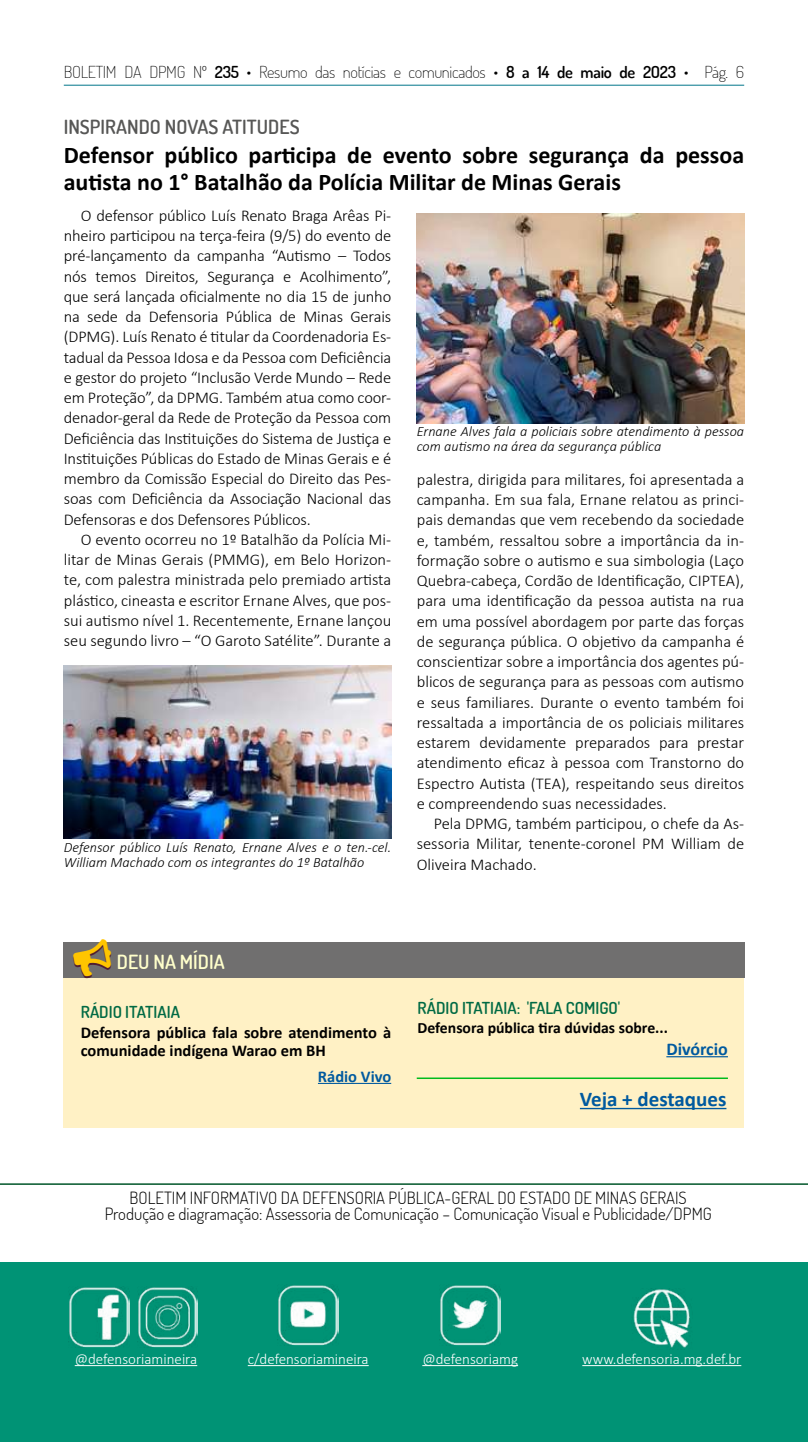
<style>
.page{position:relative;width:808px;height:1442px;background:#fff}
.page>*{position:absolute;margin:0;border:0;box-sizing:border-box;transform-origin:0 0}
.t1{font:700 24px/27px "Calibri";color:#000}
.t2{font:700 21px "Calibri";color:#005a9f}
.t3{font:600 19.5px "Dosis";color:#575756}
.t4{font:600 19.5px "Dosis";color:#ffffcb}
.t5{font:700 18px "Calibri";color:#005a9f}
.t6{font:300 16.8px/16.5px "Dosis";color:#000;text-align:center}
.t7{font:300 16.5px/20.2px "Calibri";color:#000;text-align:justify}
.t8{font:200 16.5px "Dosis";letter-spacing:-.02em;color:#000}
.t9{font:700 16.5px/18px "Calibri";color:#000}
.t10{font:600 16.5px "Dosis";color:#006a44}
.t11{font:700 16.5px "Calibri";color:#005a9f}
.t12{font:700 15.75px "Calibri";color:#000}
.t13{font:300 15px "Calibri";color:#fff}
.t14{font:italic 300 14.25px/15px "Calibri";color:#000}
.s1{font-weight:600}
</style>
<div class="page">
<hr style="left:64px;top:85px;width:680px;height:1px;background:#00768a">
<img style="left:417px;top:214px;width:327px;height:210px">
<div style="left:64px;top:960px;width:680px;height:167px;background:#fff1c5"></div>
<div style="left:63px;top:941px;width:681px;height:36px;background:#706f6f"></div>
<hr style="left:666px;top:1056px;width:62px;height:1px;background:#005a9f">
<div style="left:0;top:1262px;width:808px;height:179px;background:#009375"></div>
<hr style="left:582px;top:1365px;width:159px;height:1px;background:#fff">
<hr style="left:248px;top:1365px;width:121px;height:1px;background:#fff">
<hr style="left:422px;top:1365px;width:96px;height:1px;background:#fff">
<hr style="left:75px;top:1365px;width:122px;height:1px;background:#fff">
<img style="left:69px;top:1287px;width:60px;height:60px">
<img style="left:137px;top:1287px;width:61px;height:60px">
<img style="left:278px;top:1285px;width:61px;height:60px">
<img style="left:440px;top:1285px;width:60px;height:60px">
<img style="left:633px;top:1288px;width:57px;height:60px">
<hr style="left:0;top:1183px;width:808px;height:1px;background:#00552a">
<img style="left:64px;top:666px;width:327px;height:172px">
<hr style="left:318px;top:1082px;width:73px;height:2px;background:#005a9f">
<hr style="left:580px;top:1107px;width:146px;height:2px;background:#005a9f">
<hr style="left:417px;top:1077px;width:311px;height:2px;background:#00bb1d">
<svg style="left:71px;top:941px;width:44px;height:37px"></svg>
<p class="t8" style="left:64px;top:61px;width:682px">BOLETIM DA DPMG Nº <span class="s1">235</span> • Resumo das notícias e comunicados • <span class="s1">8 a 14 de maio de 2O23</span> • Pág. 6</p>
<p class="t3" style="left:64px;top:114px;width:237px">INSPIRANDO NOVAS ATITUDES</p>
<h1 class="t1" style="left:64px;top:141px;width:682px">Defensor público participa de evento sobre segurança da pessoa autista no 1° Batalhão da Polícia Militar de Minas Gerais</h1>
<p class="t7" style="left:64px;top:205px;width:329px;text-indent:17px">O defensor público Luís Renato Braga Arêas Pi&shy;nheiro participou na terça-feira (9/5) do evento de pré-lançamento da campanha “Autismo – Todos nós temos Direitos, Segurança e Acolhimento”, que será lançada oficialmente no dia 15 de junho na sede da Defensoria Pública de Minas Gerais (DPMG). Luís Renato é titular da Coordenadoria Es&shy;tadual da Pessoa Idosa e da Pessoa com Deficiência e gestor do projeto “Inclusão Verde Mundo – Rede em Proteção”, da DPMG. Também atua como coor&shy;denador-geral da Rede de Proteção da Pessoa com Deficiência das Instituições do Sistema de Justiça e Instituições Públicas do Estado de Minas Gerais e é membro da Comissão Especial do Direito das Pes&shy;soas com Deficiência da Associação Nacional das Defensoras e dos Defensores Públicos.</p>
<p class="t7" style="left:64px;top:529px;width:329px;text-indent:17px">O evento ocorreu no 1º Batalhão da Polícia Mi&shy;litar de Minas Gerais (PMMG), em Belo Horizon&shy;te, com palestra ministrada pelo premiado artista plástico, cineasta e escritor Ernane Alves, que pos&shy;sui autismo nível 1. Recentemente, Ernane lançou seu segundo livro – “O Garoto Satélite”. Durante a</p>
<p class="t14" style="left:417px;top:424px;width:329px">Ernane Alves fala a policiais sobre atendimento à pessoa com autismo na área da segurança pública</p>
<p class="t7" style="left:417px;top:469px;width:329px">palestra, dirigida para militares, foi apresentada a campanha. Em sua fala, Ernane relatou as princi&shy;pais demandas que vem recebendo da sociedade e, também, ressaltou sobre a importância da in&shy;formação sobre o autismo e sua simbologia (Laço Quebra-cabeça, Cordão de Identificação, CIPTEA), para uma identificação da pessoa autista na rua em uma possível abordagem por parte das forças de segurança pública. O objetivo da campanha é conscientizar sobre a importância dos agentes pú&shy;blicos de segurança para as pessoas com autismo e seus familiares. Durante o evento também foi ressaltada a importância de os policiais militares estarem devidamente preparados para prestar atendimento eficaz à pessoa com Transtorno do Espectro Autista (TEA), respeitando seus direitos e compreendendo suas necessidades.</p>
<p class="t7" style="left:417px;top:813px;width:329px;text-indent:17px">Pela DPMG, também participou, o chefe da As&shy;sessoria Militar, tenente-coronel PM William de Oliveira Machado.</p>
<p class="t14" style="left:64px;top:839px;width:329px">Defensor público Luís Renato, Ernane Alves e o ten.-cel.<br>William Machado com os integrantes do 1º Batalhão</p>
<p class="t4" style="left:117px;top:948px;width:109px">DEU NA MÍDIA</p>
<p class="t10" style="left:81px;top:1000px;width:101px">RÁDIO ITATIAIA</p>
<p class="t9" style="left:81px;top:1023px;width:312px">Defensora pública fala sobre atendimento à comunidade indígena Warao em BH</p>
<p class="t11" style="left:318px;top:1064px;width:75px">Rádio Vivo</p>
<p class="t10" style="left:417px;top:997px;width:204px">RÁDIO ITATIAIA: 'FALA COMIGO'</p>
<p class="t12" style="left:417px;top:1016px;width:252px">Defensora pública tira dúvidas sobre...</p>
<p class="t5" style="left:666px;top:1036px;width:63px">Divórcio</p>
<p class="t2" style="left:580px;top:1084px;width:148px">Veja + destaques</p>
<p class="t6" style="left:105px;top:1189px;width:609px">BOLETIM INFORMATIVO DA DEFENSORIA PÚBLICA-GERAL DO ESTADO DE MINAS GERAIS<br>Produção e diagramação: Assessoria de Comunicação – Comunicação Visual e Publicidade/DPMG</p>
<p class="t13" style="left:75px;top:1349px;width:124px">@defensoriamineira</p>
<p class="t13" style="left:248px;top:1349px;width:122px">c/defensoriamineira</p>
<p class="t13" style="left:422px;top:1349px;width:97px">@defensoriamg</p>
<p class="t13" style="left:582px;top:1349px;width:160px">www.defensoria.mg.def.br</p>
</div>
